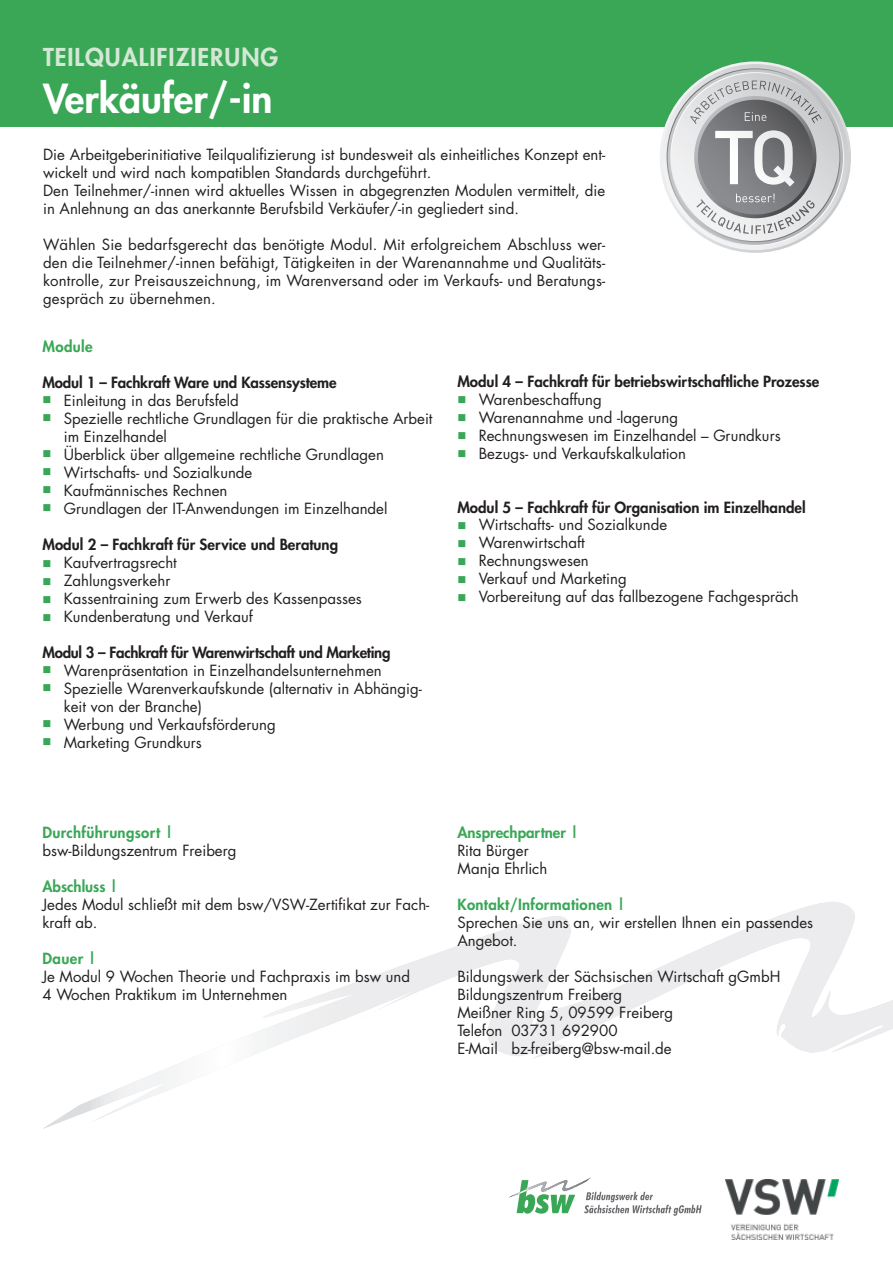
<style>
.page{position:relative;width:893px;height:1263px;background:#fff}
.page>*{position:absolute;margin:0;border:0;box-sizing:border-box;transform-origin:0 0}
.t1{font:800 39px "Futura LT";color:#fff}
.t2{font:800 24px "Futura LT";letter-spacing:.04em;color:#d5e7d5}
.t3{font:15px/18px "Futura LT";color:#231f20}
.t4{font:800 15px "Futura LT";color:#231f20}
.t5{font:800 15px "Futura LT";letter-spacing:.02em;color:#3aa757}
.t6{font:800 15px "Futura LT";letter-spacing:-.02em;color:#231f20}
.t7{font:800 15px "Futura LT";color:#3aa757}
.s1{color:#3aa757}
</style>
<div class="page">
<svg style="left:43px;top:902px;width:850px;height:227px"></svg>
<svg style="left:531px;top:1042px;width:39px;height:18px"></svg>
<div style="left:0;top:0;width:893px;height:126px;background:#3aa757"></div>
<svg style="left:660px;top:61px;width:191px;height:192px"></svg>
<svg style="left:662px;top:64px;width:186px;height:186px"></svg>
<svg style="left:668px;top:69px;width:175px;height:176px;background:#bcbdc0"></svg>
<svg style="left:671px;top:73px;width:168px;height:168px"></svg>
<svg style="left:690px;top:80px;width:132px;height:154px;background:#a9abac"></svg>
<svg style="left:508px;top:1177px;width:194px;height:39px"></svg>
<img style="left:726px;top:1180px;width:112px;height:60px">
<p class="t2" style="left:43px;top:41px;width:237px">TEILQUALIFIZIERUNG</p>
<p class="t1" style="left:43px;top:72px;width:231px">Verkäufer/-in</p>
<p class="t3" style="left:43px;top:146px;width:564px">Die Arbeitgeberinitiative Teilqualifizierung ist bundesweit als einheitliches Konzept ent&shy;wickelt und wird nach kompatiblen Standards durchgeführt.</p>
<p class="t3" style="left:43px;top:182px;width:564px">Den Teilnehmer/-innen wird aktuelles Wissen in abgegrenzten Modulen vermittelt, die in Anlehnung an das anerkannte Berufsbild Verkäufer/-in gegliedert sind.</p>
<p class="t3" style="left:43px;top:236px;width:564px;text-align:justify">Wählen Sie bedarfsgerecht das benötigte Modul. Mit erfolgreichem Abschluss wer&shy;den die Teilnehmer/-innen befähigt, Tätigkeiten in der Warenannahme und Qualitäts&shy;kontrolle, zur Preisauszeichnung, im Warenversand oder im Verkaufs- und Beratungs&shy;gespräch zu übernehmen.</p>
<p class="t5" style="left:43px;top:336px;width:52px">Module</p>
<p class="t4" style="left:43px;top:372px;width:296px">Modul 1 – Fachkraft Ware und Kassensysteme</p>
<p class="t3" style="left:43px;top:391px;width:198px"><span class="s1">■</span> Einleitung in das Berufsfeld</p>
<p class="t3" style="left:64px;top:409px;width:370px;text-indent:-21px"><span class="s1">■</span> Spezielle rechtliche Grundlagen für die praktische Arbeit im Einzelhandel</p>
<p class="t3" style="left:43px;top:445px;width:343px"><span class="s1">■</span> Überblick über allgemeine rechtliche Grundlagen</p>
<p class="t3" style="left:43px;top:463px;width:211px"><span class="s1">■</span> Wirtschafts- und Sozialkunde</p>
<p class="t3" style="left:43px;top:481px;width:186px"><span class="s1">■</span> Kaufmännisches Rechnen</p>
<p class="t3" style="left:43px;top:499px;width:346px"><span class="s1">■</span> Grundlagen der IT-Anwendungen im Einzelhandel</p>
<p class="t4" style="left:43px;top:534px;width:297px">Modul 2 – Fachkraft für Service und Beratung</p>
<p class="t3" style="left:43px;top:553px;width:136px"><span class="s1">■</span> Kaufvertragsrecht</p>
<p class="t3" style="left:43px;top:571px;width:129px"><span class="s1">■</span> Zahlungsverkehr</p>
<p class="t3" style="left:43px;top:589px;width:321px"><span class="s1">■</span> Kassentraining zum Erwerb des Kassenpasses</p>
<p class="t3" style="left:43px;top:607px;width:212px"><span class="s1">■</span> Kundenberatung und Verkauf</p>
<p class="t6" style="left:43px;top:642px;width:349px">Modul 3 – Fachkraft für Warenwirtschaft und Marketing</p>
<p class="t3" style="left:43px;top:661px;width:341px"><span class="s1">■</span> Warenpräsentation in Einzelhandelsunternehmen</p>
<p class="t3" style="left:64px;top:679px;width:360px;text-indent:-21px"><span class="s1">■</span> Spezielle Warenverkaufskunde (alternativ in Abhängig&shy;keit von der Branche)</p>
<p class="t3" style="left:43px;top:715px;width:235px"><span class="s1">■</span> Werbung und Verkaufsförderung</p>
<p class="t3" style="left:43px;top:733px;width:161px"><span class="s1">■</span> Marketing Grundkurs</p>
<p class="t4" style="left:457px;top:372px;width:363px">Modul 4 – Fachkraft für betriebswirtschaftliche Prozesse</p>
<p class="t3" style="left:457px;top:391px;width:146px"><span class="s1">■</span> Warenbeschaffung</p>
<p class="t3" style="left:457px;top:409px;width:222px"><span class="s1">■</span> Warenannahme und -lagerung</p>
<p class="t3" style="left:457px;top:427px;width:325px"><span class="s1">■</span> Rechnungswesen im Einzelhandel – Grundkurs</p>
<p class="t3" style="left:457px;top:445px;width:230px"><span class="s1">■</span> Bezugs- und Verkaufskalkulation</p>
<p class="t4" style="left:457px;top:498px;width:350px">Modul 5 – Fachkraft für Organisation im Einzelhandel</p>
<p class="t3" style="left:457px;top:515px;width:211px"><span class="s1">■</span> Wirtschafts- und Sozialkunde</p>
<p class="t3" style="left:457px;top:533px;width:129px"><span class="s1">■</span> Warenwirtschaft</p>
<p class="t3" style="left:457px;top:551px;width:133px"><span class="s1">■</span> Rechnungswesen</p>
<p class="t3" style="left:457px;top:569px;width:171px"><span class="s1">■</span> Verkauf und Marketing</p>
<p class="t3" style="left:457px;top:587px;width:343px"><span class="s1">■</span> Vorbereitung auf das fallbezogene Fachgespräch</p>
<p class="t5" style="left:43px;top:822px;width:132px">Durchführungsort |</p>
<p class="t3" style="left:43px;top:842px;width:195px">bsw-Bildungszentrum Freiberg</p>
<p class="t7" style="left:43px;top:876px;width:77px">Abschluss |</p>
<p class="t3" style="left:43px;top:896px;width:388px">Jedes Modul schließt mit dem bsw/VSW-Zertifikat zur Fach&shy;kraft ab.</p>
<p class="t5" style="left:43px;top:948px;width:55px">Dauer |</p>
<p class="t3" style="left:43px;top:968px;width:369px">Je Modul 9 Wochen Theorie und Fachpraxis im bsw und</p>
<p class="t3" style="left:43px;top:986px;width:246px">4 Wochen Praktikum im Unternehmen</p>
<p class="t7" style="left:457px;top:822px;width:122px">Ansprechpartner |</p>
<p class="t3" style="left:457px;top:842px;width:73px">Rita Bürger</p>
<p class="t3" style="left:457px;top:860px;width:91px">Manja Ehrlich</p>
<p class="t5" style="left:457px;top:894px;width:169px">Kontakt/Informationen |</p>
<p class="t3" style="left:457px;top:914px;width:357px">Sprechen Sie uns an, wir erstellen Ihnen ein passendes<br>Angebot.</p>
<p class="t3" style="left:457px;top:968px;width:324px">Bildungswerk der Sächsischen Wirtschaft gGmbH</p>
<p class="t3" style="left:457px;top:986px;width:166px">Bildungszentrum Freiberg</p>
<p class="t3" style="left:457px;top:1004px;width:217px">Meißner Ring 5, 09599 Freiberg</p>
<p class="t3" style="left:457px;top:1022px;width:162px">Telefon 03731 692900</p>
<p class="t3" style="left:457px;top:1040px;width:216px">E-Mail bz-freiberg@bsw-mail.de</p>
</div>
